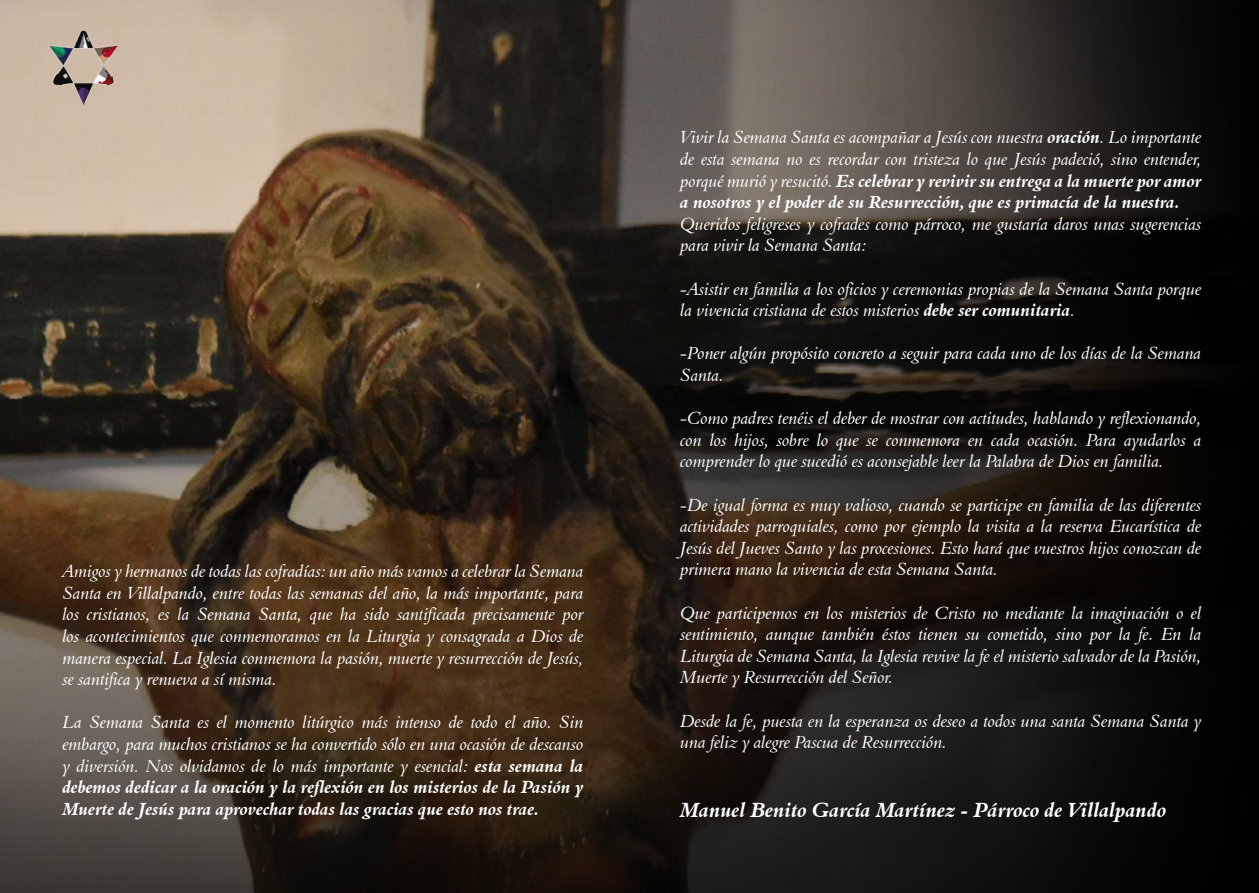
<style>
.page{position:relative;width:1259px;height:893px;background:#fff}
.page>*{position:absolute;margin:0;border:0;box-sizing:border-box;transform-origin:0 0}
.t1{font:21px "Aldine 401 BT Bold Italic A";color:#fff}
.t2{font:18px/21.6px "Aldine 401 BT Italic A";color:#fff;text-align:justify}
.t3{font:18px/21.6px "Aldine 401 BT Bold Italic A";color:#fff}
.s1{font-family:"Aldine 401 BT Bold Italic A"}
.s2{font-family:"Aldine 401 BT Italic A"}
</style>
<div class="page">
<img style="left:0;top:0;width:174px;height:368px">
<img style="left:0;top:368px;width:174px;height:525px">
<img style="left:174px;top:0;width:1085px;height:893px">
<img style="left:47px;top:30px;width:74px;height:78px">
<p class="t2" style="left:63px;top:560px;width:522px">Amigos y hermanos de todas las cofradías: un año más vamos a celebrar la Semana Santa en Villalpando, entre todas las semanas del año, la más importante, para los cristianos, es la Semana Santa, que ha sido santificada precisamente por los acontecimientos que conmemoramos en la Liturgia y consagrada a Dios de manera especial. La Iglesia conmemora la pasión, muerte y resurrección de Jesús, se santifica y renueva a sí misma.</p>
<p class="t2" style="left:63px;top:711px;width:522px">La Semana Santa es el momento litúrgico más intenso de todo el año. Sin embargo, para muchos cristianos se ha convertido sólo en una ocasión de descanso y diversión. Nos olvidamos de lo más importante y esencial: <span class="s1">esta semana la</span></p>
<p class="t3" style="left:63px;top:776px;width:522px">debemos dedicar a la oración y la reflexión en los misterios de la Pasión y<br>Muerte de Jesús para aprovechar todas las gracias que esto nos trae.</p>
<p class="t2" style="left:680px;top:126px;width:522px">Vivir la Semana Santa es acompañar a Jesús con nuestra <span class="s1">oración</span>. Lo importante de esta semana no es recordar con tristeza lo que Jesús padeció, sino entender,</p>
<p class="t3" style="left:680px;top:170px;width:522px"><span class="s2">porqué murió y resucitó.</span> Es celebrar y revivir su entrega a la muerte por amor a nosotros y el poder de su Resurrección, que es primacía de la nuestra.</p>
<p class="t2" style="left:680px;top:213px;width:522px">Queridos feligreses y cofrades como párroco, me gustaría daros unas sugerencias para vivir la Semana Santa:</p>
<p class="t2" style="left:680px;top:277px;width:522px">-Asistir en familia a los oficios y ceremonias propias de la Semana Santa porque la vivencia cristiana de estos misterios <span class="s1">debe ser comunitaria</span>.</p>
<p class="t2" style="left:680px;top:342px;width:522px">-Poner algún propósito concreto a seguir para cada uno de los días de la Semana<br>Santa.</p>
<p class="t2" style="left:680px;top:407px;width:522px">-Como padres tenéis el deber de mostrar con actitudes, hablando y reflexionando, con los hijos, sobre lo que se conmemora en cada ocasión. Para ayudarlos a comprender lo que sucedió es aconsejable leer la Palabra de Dios en familia.</p>
<p class="t2" style="left:680px;top:493px;width:522px">-De igual forma es muy valioso, cuando se participe en familia de las diferentes actividades parroquiales, como por ejemplo la visita a la reserva Eucarística de Jesús del Jueves Santo y las procesiones. Esto hará que vuestros hijos conozcan de primera mano la vivencia de esta Semana Santa.</p>
<p class="t2" style="left:680px;top:601px;width:522px">Que participemos en los misterios de Cristo no mediante la imaginación o el sentimiento, aunque también éstos tienen su cometido, sino por la fe. En la Liturgia de Semana Santa, la Iglesia revive la fe el misterio salvador de la Pasión, Muerte y Resurrección del Señor.</p>
<p class="t2" style="left:680px;top:709px;width:522px">Desde la fe, puesta en la esperanza os deseo a todos una santa Semana Santa y una feliz y alegre Pascua de Resurrección.</p>
<p class="t1" style="left:680px;top:796px;width:487px">Manuel Benito García Martínez - Párroco de Villalpando</p>
</div>
